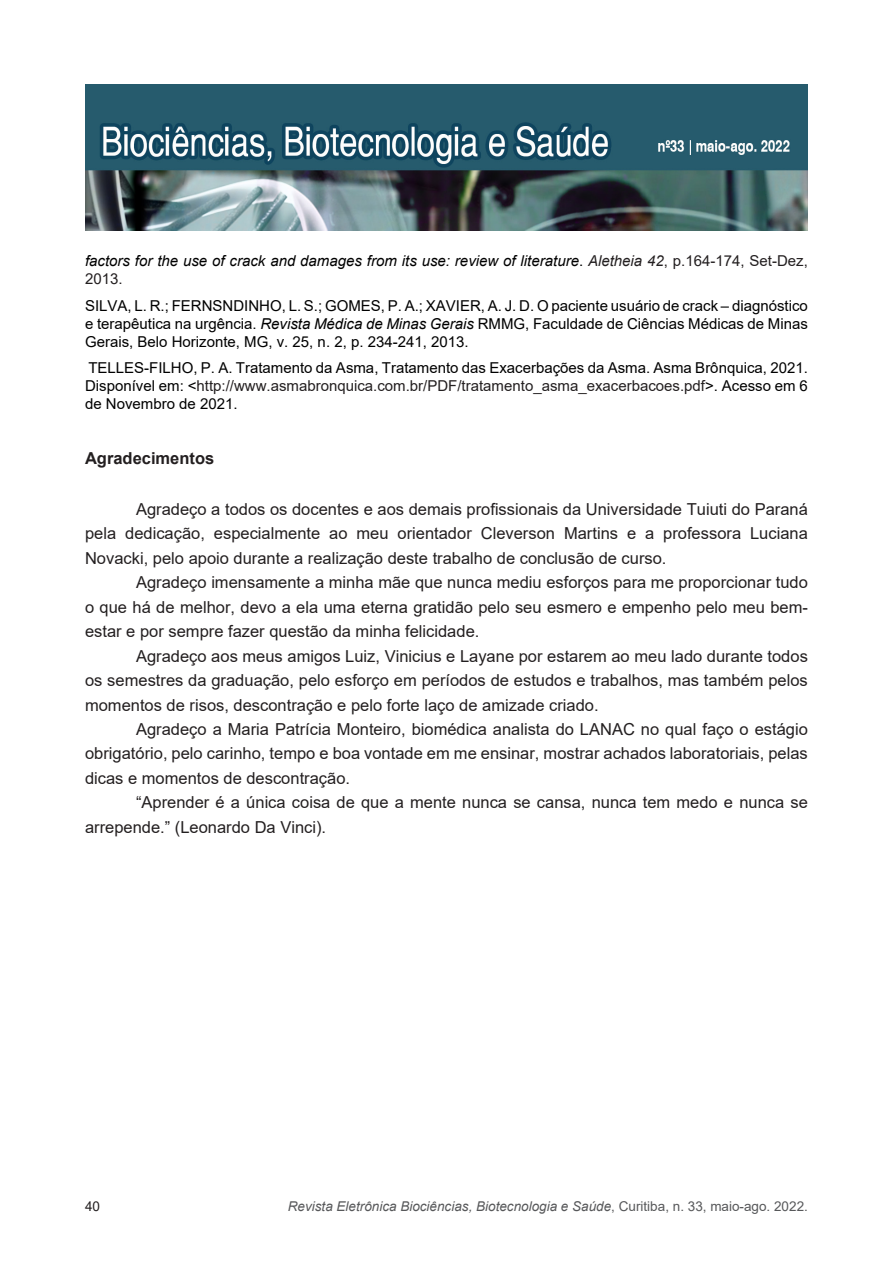
<style>
.page{position:relative;width:893px;height:1263px;background:#fff}
.page>*{position:absolute;margin:0;border:0;box-sizing:border-box;transform-origin:0 0}
.bio_texto{font:16.5px/24.5px "Arial";color:#231f20;text-align:justify}
.bio_subtítulo{font:700 16.5px "Arial";color:#231f20}
.bio_biblio{font:15px/18px "Arial";color:#000;text-align:justify}
.bio_biblio-2{font:italic 15px/18px "Arial";color:#000}
.t1{font:italic 13.5px "Arial";color:#57585a}
.t2{font:13.5px "Arial";color:#231f20}
.s1{font-style:normal}
.s2{color:#231f20}
.s3{font-style:normal;color:#231f20}
.s4{font-style:italic}
</style>
<div class="page">
<img style="left:85px;top:85px;width:723px;height:146px">
<p class="bio_biblio-2" style="left:85px;top:252px;width:724px">factors for the use of crack and damages from its use: review of literature<span class="s1">.</span> <span class="s2">Aletheia 42</span><span class="s3">, p.164-174, Set-Dez,<br>2013.</span></p>
<p class="bio_biblio" style="left:85px;top:296px;width:724px">SILVA, L. R.; FERNSNDINHO, L. S.; GOMES, P. A.; XAVIER, A. J. D. O paciente usuário de crack – diagnóstico e terapêutica na urgência. <span class="s4">Revista Médica de Minas Gerais</span> RMMG, Faculdade de Ciências Médicas de Minas Gerais, Belo Horizonte, MG, v. 25, n. 2, p. 234-241, 2013.</p>
<p class="bio_biblio" style="left:85px;top:359px;width:724px">TELLES-FILHO, P. A. Tratamento da Asma, Tratamento das Exacerbações da Asma. Asma Brônquica, 2021.<br>Disponível em: &lt;<span class="s2">http://www.asmabronquica.com.br/PDF/tratamento_asma_exacerbacoes.pdf</span>&gt;. Acesso em 6 de Novembro de 2021.</p>
<p class="bio_subtítulo" style="left:85px;top:446px;width:131px">Agradecimentos</p>
<p class="bio_texto" style="left:85px;top:497px;width:724px;text-indent:51px">Agradeço a todos os docentes e aos demais profissionais da Universidade Tuiuti do Paraná pela dedicação, especialmente ao meu orientador Cleverson Martins e a professora Luciana Novacki, pelo apoio durante a realização deste trabalho de conclusão de curso.</p>
<p class="bio_texto" style="left:85px;top:570px;width:724px;text-indent:51px">Agradeço imensamente a minha mãe que nunca mediu esforços para me proporcionar tudo o que há de melhor, devo a ela uma eterna gratidão pelo seu esmero e empenho pelo meu bem&shy;estar e por sempre fazer questão da minha felicidade.</p>
<p class="bio_texto" style="left:85px;top:643px;width:724px;text-indent:51px">Agradeço aos meus amigos Luiz, Vinicius e Layane por estarem ao meu lado durante todos os semestres da graduação, pelo esforço em períodos de estudos e trabalhos, mas também pelos momentos de risos, descontração e pelo forte laço de amizade criado.</p>
<p class="bio_texto" style="left:85px;top:717px;width:724px;text-indent:51px">Agradeço a Maria Patrícia Monteiro, biomédica analista do LANAC no qual faço o estágio obrigatório, pelo carinho, tempo e boa vontade em me ensinar, mostrar achados laboratoriais, pelas dicas e momentos de descontração.</p>
<p class="bio_texto" style="left:85px;top:790px;width:724px;text-indent:51px">“Aprender é a única coisa de que a mente nunca se cansa, nunca tem medo e nunca se arrepende.” (Leonardo Da Vinci).</p>
<p class="t2" style="left:85px;top:1197px;width:17px">40</p>
<p class="t1" style="left:288px;top:1197px;width:522px">Revista Eletrônica Biociências, Biotecnologia e Saúde<span class="s1">, Curitiba, n. 33, maio-ago. 2022.</span></p>
</div>
